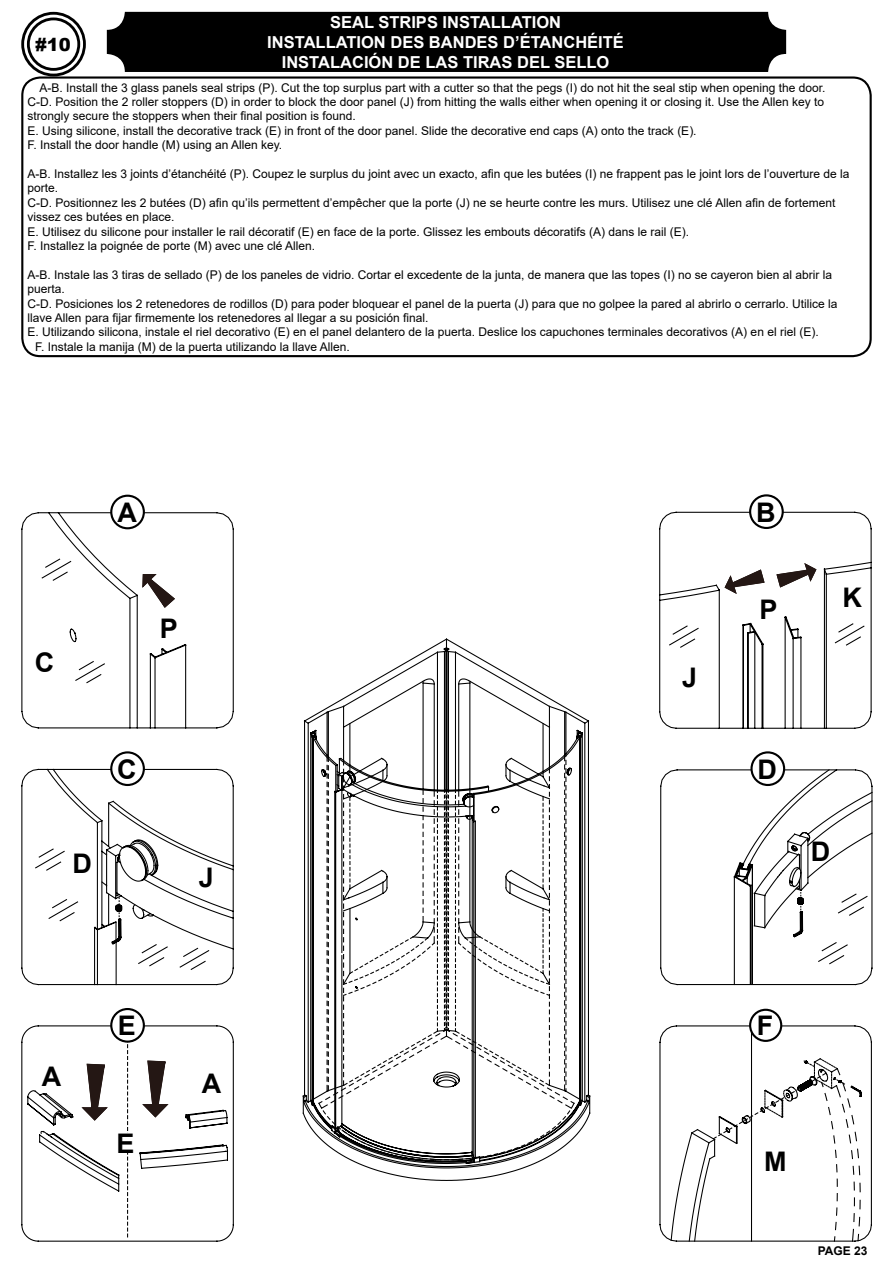
<style>
.page{position:relative;width:893px;height:1263px;background:#fff}
.page>*{position:absolute;margin:0;border:0;box-sizing:border-box;transform-origin:0 0}
.t1{font:700 27px "Arial";color:#000}
.t2{font:900 18px "Arial";color:#000}
.t3{font:700 16.5px/19.8px "Arial";color:#fff;text-align:center}
.t4{font:12px/14.4px "Arial";color:#000}
.t5{font:700 12px "Arial";color:#000}
</style>
<div class="page">
<div style="left:21px;top:12px;width:65px;height:64px;border:3px solid #000;border-radius:50%"></div>
<div style="left:27px;top:18px;width:53px;height:53px;border:3px solid #000;border-radius:50%"></div>
<div style="left:21px;top:76px;width:851px;height:281px;border:2px solid #000;border-radius:18px"></div>
<div style="left:107px;top:12px;width:679px;height:60px;background:#000;border-radius:18px"></div>
<svg style="left:659px;top:511px;width:213px;height:218px"></svg>
<svg style="left:660px;top:769px;width:213px;height:217px"></svg>
<svg style="left:733px;top:768px;width:140px;height:170px"></svg>
<svg style="left:21px;top:1025px;width:213px;height:217px"></svg>
<svg style="left:127px;top:1043px;width:1px;height:194px"></svg>
<svg style="left:724px;top:568px;width:41px;height:27px"></svg>
<svg style="left:775px;top:561px;width:42px;height:27px"></svg>
<svg style="left:659px;top:1027px;width:213px;height:214px"></svg>
<svg style="left:670px;top:1025px;width:192px;height:217px"></svg>
<svg style="left:21px;top:512px;width:213px;height:217px"></svg>
<svg style="left:142px;top:573px;width:34px;height:36px"></svg>
<svg style="left:302px;top:638px;width:289px;height:543px"></svg>
<svg style="left:309px;top:647px;width:274px;height:517px"></svg>
<svg style="left:310px;top:729px;width:274px;height:435px"></svg>
<svg style="left:311px;top:734px;width:271px;height:430px"></svg>
<div style="left:111px;top:496px;width:33px;height:32px;background:#fff;border-radius:50%"></div>
<div style="left:110px;top:495px;width:35px;height:34px;border:2px solid #000;border-radius:50%"></div>
<div style="left:117px;top:1133px;width:18px;height:20px;background:#fff"></div>
<div style="left:111px;top:1009px;width:33px;height:32px;background:#fff;border-radius:50%"></div>
<div style="left:110px;top:1008px;width:35px;height:35px;border:2px solid #000;border-radius:50%"></div>
<div style="left:750px;top:495px;width:33px;height:33px;background:#fff;border-radius:50%"></div>
<div style="left:749px;top:494px;width:35px;height:35px;border:2px solid #000;border-radius:50%"></div>
<div style="left:751px;top:752px;width:33px;height:33px;background:#fff;border-radius:50%"></div>
<div style="left:750px;top:751px;width:35px;height:35px;border:2px solid #000;border-radius:50%"></div>
<div style="left:750px;top:1010px;width:31px;height:31px;background:#fff;border-radius:50%"></div>
<div style="left:749px;top:1009px;width:33px;height:33px;border:2px solid #000;border-radius:50%"></div>
<svg style="left:21px;top:768px;width:213px;height:218px"></svg>
<svg style="left:96px;top:800px;width:63px;height:145px"></svg>
<hr style="left:108px;top:894px;width:1px;height:30px;background:#000">
<div style="left:111px;top:752px;width:33px;height:33px;background:#fff;border-radius:50%"></div>
<div style="left:110px;top:751px;width:35px;height:35px;border:2px solid #000;border-radius:50%"></div>
<h3 class="t3" style="left:267px;top:13px;width:358px">SEAL STRIPS INSTALLATION<br>INSTALLATION DES BANDES D’ÉTANCHÉITÉ<br>INSTALACIÓN DE LAS TIRAS DEL SELLO</h3>
<h2 class="t2" style="left:35px;top:31px;width:37px">#10</h2>
<p class="t4" style="left:28px;top:80px;width:799px;text-indent:12px">A-B. Install the 3 glass panels seal strips (P). Cut the top surplus part with a cutter so that the pegs (I) do not hit the seal stip when opening the door.<br>C-D. Position the 2 roller stoppers (D) in order to block the door panel (J) from hitting the walls either when opening it or closing it. Use the Allen key to strongly secure the stoppers when their final position is found.<br>E. Using silicone, install the decorative track (E) in front of the door panel. Slide the decorative end caps (A) onto the track (E).<br>F. Install the door handle (M) using an Allen key.</p>
<p class="t4" style="left:28px;top:166px;width:823px">A-B. Installez les 3 joints d’étanchéité (P). Coupez le surplus du joint avec un exacto, afin que les butées (I) ne frappent pas le joint lors de l’ouverture de la porte.<br>C-D. Positionnez les 2 butées (D) afin qu’ils permettent d’empêcher que la porte (J) ne se heurte contre les murs. Utilisez une clé Allen afin de fortement vissez ces butées en place.<br>E. Utilisez du silicone pour installer le rail décoratif (E) en face de la porte. Glissez les embouts décoratifs (A) dans le rail (E).<br>F. Installez la poignée de porte (M) avec une clé Allen.</p>
<p class="t4" style="left:28px;top:267px;width:806px">A-B. Instale las 3 tiras de sellado (P) de los paneles de vidrio. Cortar el excedente de la junta, de manera que las topes (I) no se cayeron bien al abrir la</p>
<p class="t4" style="left:28px;top:282px;width:39px">puerta.</p>
<p class="t4" style="left:28px;top:296px;width:811px">C-D. Posiciones los 2 retenedores de rodillos (D) para poder bloquear el panel de la puerta (J) para que no golpee la pared al abrirlo o cerrarlo. Utilice la</p>
<p class="t4" style="left:28px;top:310px;width:402px">llave Allen para fijar firmemente los retenedores al llegar a su posición final.</p>
<p class="t4" style="left:28px;top:325px;width:792px">E. Utilizando silicona, instale el riel decorativo (E) en el panel delantero de la puerta. Deslice los capuchones terminales decorativos (A) en el riel (E).</p>
<p class="t4" style="left:35px;top:339px;width:316px">F. Instale la manija (M) de la puerta utilizando la llave Allen.</p>
<h1 class="t1" style="left:118px;top:493px;width:21px">A</h1>
<h1 class="t1" style="left:35px;top:644px;width:21px">C</h1>
<h1 class="t1" style="left:160px;top:610px;width:20px">P</h1>
<h1 class="t1" style="left:117px;top:750px;width:21px">C</h1>
<h1 class="t1" style="left:73px;top:844px;width:21px">D</h1>
<h1 class="t1" style="left:199px;top:858px;width:17px">J</h1>
<h1 class="t1" style="left:118px;top:1007px;width:20px">E</h1>
<h1 class="t1" style="left:42px;top:1057px;width:21px">A</h1>
<h1 class="t1" style="left:202px;top:1064px;width:21px">A</h1>
<h1 class="t1" style="left:117px;top:1125px;width:20px">E</h1>
<h1 class="t1" style="left:682px;top:659px;width:17px">J</h1>
<h1 class="t1" style="left:756px;top:493px;width:21px">B</h1>
<h1 class="t1" style="left:759px;top:590px;width:20px">P</h1>
<h1 class="t1" style="left:842px;top:579px;width:21px">K</h1>
<h1 class="t1" style="left:757px;top:750px;width:21px">D</h1>
<h1 class="t1" style="left:811px;top:832px;width:21px">D</h1>
<h1 class="t1" style="left:757px;top:1006px;width:18px">F</h1>
<h1 class="t1" style="left:764px;top:1143px;width:24px">M</h1>
<p class="t5" style="left:818px;top:1242px;width:51px">PAGE 23</p>
</div>
